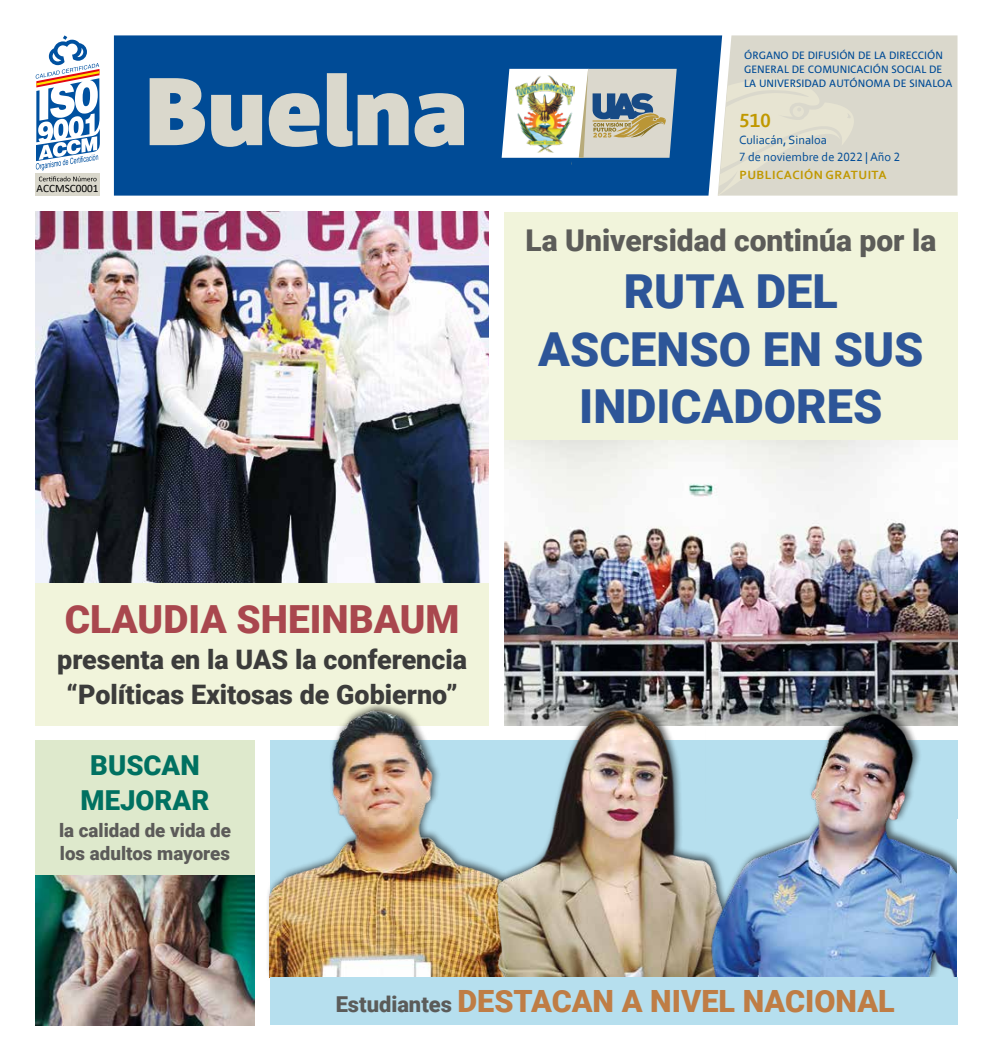
<style>
.page{position:relative;width:993px;height:1063px;background:#fff}
.page>*{position:absolute;margin:0;border:0;box-sizing:border-box;transform-origin:0 0}
.t1{font:900 46.88px/57.5px "Roboto";color:#2d5598;text-align:center}
.t2{font:900 38.75px "Roboto";color:#a9474e}
.t3{font:900 30.62px "Roboto";color:#bf7d45}
.t4{font:900 30px "Roboto";color:#5c5c59}
.t5{font:900 27.5px/35.6px "Roboto";color:#007161;text-align:center}
.t6{font:900 26.88px/35.6px "Roboto";color:#3c3c3b;text-align:center}
.t7{font:700 20px "Corbel";color:#c09800}
.t8{font:900 18.75px/22.5px "Roboto";color:#5c5b59}
.t9{font:12.5px/16.9px "Corbel";color:#004b96}
.t10{font:700 12.5px "Corbel";letter-spacing:.04em;color:#c09800}
.t11{font:11.25px "Calibri";color:#000}
.t12{font:10.62px/14.4px "Corpid";color:#004b96}
.s1{font-size:21.88px;color:#5b5b59}
</style>
<div class="page">
<svg style="left:36px;top:35px;width:64px;height:135px"></svg>
<div style="left:36px;top:173px;width:64px;height:23px;background:#dad8cc"></div>
<svg style="left:39px;top:176px;width:57px;height:5px"></svg>
<div style="left:114px;top:35px;width:603px;height:161px;background:#004b96"></div>
<svg style="left:717px;top:35px;width:240px;height:161px;background:#dcdace"></svg>
<svg style="left:150px;top:78px;width:55px;height:67px;background:#b5c0c2"></svg>
<svg style="left:211px;top:95px;width:51px;height:52px;background:#afbcc1"></svg>
<svg style="left:269px;top:93px;width:50px;height:54px;background:#a8b8bf"></svg>
<svg style="left:327px;top:73px;width:81px;height:74px;background:#84a0b6"></svg>
<svg style="left:414px;top:93px;width:50px;height:54px;background:#a7b7bf"></svg>
<svg style="left:501px;top:69px;width:175px;height:96px"></svg>
<img style="left:515px;top:75px;width:59px;height:77px">
<div style="left:504px;top:212px;width:453px;height:513px;background:#f1f4db"></div>
<div style="left:35px;top:212px;width:453px;height:513px;background:#f1f4db"></div>
<img style="left:504px;top:440px;width:453px;height:261px">
<div style="left:266px;top:702px;width:285px;height:280px;background:#000;opacity:.6"></div>
<img style="left:270px;top:710px;width:223px;height:268px">
<div style="left:493px;top:700px;width:255px;height:282px;background:#000;opacity:.6"></div>
<img style="left:494px;top:708px;width:210px;height:270px">
<img style="left:704px;top:701px;width:253px;height:277px">
<div style="left:35px;top:740px;width:219px;height:285px;background:#dee9cc"></div>
<img style="left:35px;top:875px;width:219px;height:150px">
<div style="left:270px;top:978px;width:687px;height:47px;background:#b6dfee"></div>
<img style="left:35px;top:212px;width:453px;height:371px">
<p class="t11" style="left:37px;top:180px;width:64px">ACCMSC0001</p>
<p class="t12" style="left:744px;top:48px;width:210px">ÓRGANO DE DIFUSIÓN DE LA DIRECCIÓN<br>GENERAL DE COMUNICACIÓN SOCIAL DE<br>LA UNIVERSIDAD AUTÓNOMA DE SINALOA</p>
<h3 class="t7" style="left:738px;top:108px;width:33px">510</h3>
<p class="t9" style="left:738px;top:131px;width:162px">Culiacán, Sinaloa<br>7 de noviembre de 2022 | Año 2</p>
<p class="t10" style="left:739px;top:167px;width:149px">PUBLICACIÓN GRATUITA</p>
<h3 class="t4" style="left:525px;top:219px;width:412px">La Universidad continúa por la</h3>
<h1 class="t1" style="left:538px;top:261px;width:387px">RUTA DEL<br>ASCENSO EN SUS<br>INDICADORES</h1>
<h2 class="t2" style="left:65px;top:592px;width:396px">CLAUDIA SHEINBAUM</h2>
<h3 class="t6" style="left:57px;top:640px;width:411px">presenta en la UAS la conferencia “Políticas Exitosas de Gobierno”</h3>
<h3 class="t5" style="left:81px;top:746px;width:130px">BUSCAN<br>MEJORAR</h3>
<h3 class="t8" style="left:59px;top:819px;width:173px">la calidad de vida de los adultos mayores</h3>
<h3 class="t3" style="left:335px;top:980px;width:560px"><span class="s1">Estudiantes</span> DESTACAN A NIVEL NACIONAL</h3>
</div>
